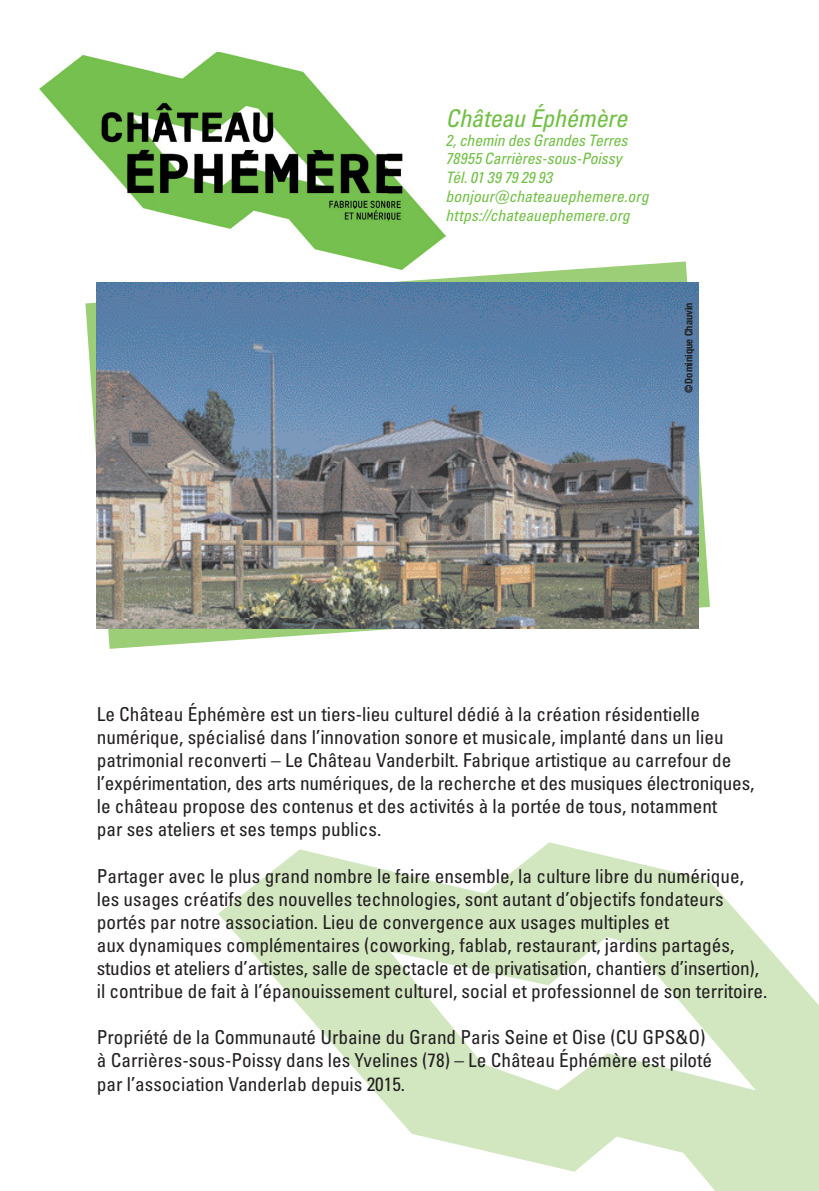
<style>
.page{position:relative;width:819px;height:1191px;background:#fff}
.page>*{position:absolute;margin:0;border:0;box-sizing:border-box;transform-origin:0 0}
.t1{font:italic condensed 24.5px "Univers LT Pro";letter-spacing:-.015em;color:#71bf44}
.t2{font:condensed 19.25px/23.1px "Univers LT Pro";color:#231f20}
.t3{font:italic condensed 15.75px/18.9px "Univers LT Pro";letter-spacing:-.005em;color:#71bf44}
.t4{font:700 condensed 10.5px "Helvetica Neue";color:#231f20}
</style>
<div class="page">
<svg style="left:85px;top:261px;width:625px;height:388px"></svg>
<svg style="left:218px;top:842px;width:601px;height:349px;fill:#d2e7c0"></svg>
<img style="left:40px;top:52px;width:405px;height:217px">
<img style="left:97px;top:282px;width:601px;height:346px">
<p class="t1" style="left:445px;top:102px;width:183px">Château Éphémère</p>
<p class="t3" style="left:445px;top:130px;width:204px">2, chemin des Grandes Terres<br>78955 Carrières-sous-Poissy<br>Tél. 01 39 79 29 93 bonjour@chateauephemere.org https://chateauephemere.org</p>
<p class="t4" style="left:682px;top:393px;width:92px;rotate:-90deg">© Dominique Chauvin</p>
<p class="t2" style="left:97px;top:702px;width:659px">Le Château Éphémère est un tiers-lieu culturel dédié à la création résidentielle numérique, spécialisé dans l’innovation sonore et musicale, implanté dans un lieu patrimonial reconverti – Le Château Vanderbilt. Fabrique artistique au carrefour de l’expérimentation, des arts numériques, de la recherche et des musiques électroniques, le château propose des contenus et des activités à la portée de tous, notamment<br>par ses ateliers et ses temps publics.</p>
<p class="t2" style="left:97px;top:863px;width:672px">Partager avec le plus grand nombre le faire ensemble, la culture libre du numérique, les usages créatifs des nouvelles technologies, sont autant d’objectifs fondateurs portés par notre association. Lieu de convergence aux usages multiples et<br>aux dynamiques complémentaires (coworking, fablab, restaurant, jardins partagés, studios et ateliers d’artistes, salle de spectacle et de privatisation, chantiers d’insertion), il contribue de fait à l’épanouissement culturel, social et professionnel de son territoire.</p>
<p class="t2" style="left:97px;top:1025px;width:617px">Propriété de la Communauté Urbaine du Grand Paris Seine et Oise (CU GPS&amp;O) à Carrières-sous-Poissy dans les Yvelines (78) – Le Château Éphémère est piloté par l’association Vanderlab depuis 2015.</p>
</div>
